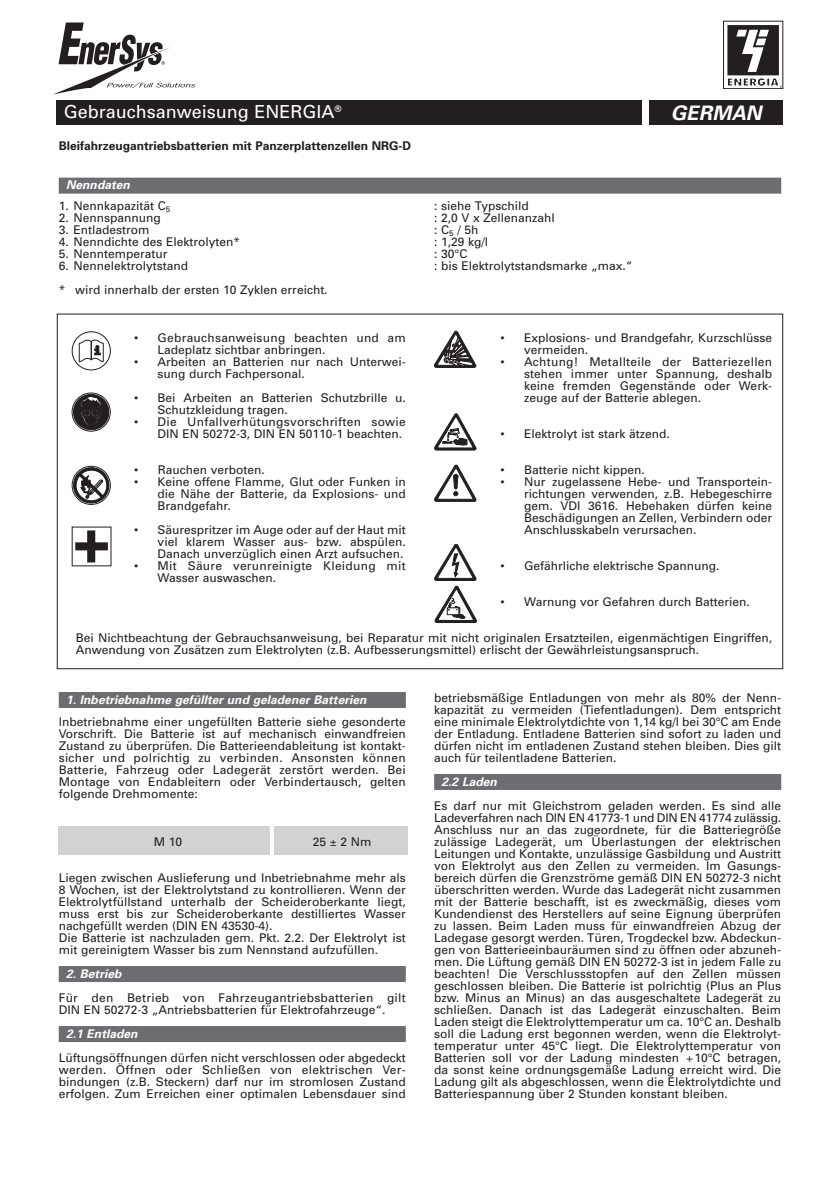
<style>
.page{position:relative;width:840px;height:1191px;background:#fff}
.page>*{position:absolute;margin:0;border:0;box-sizing:border-box;transform-origin:0 0}
.t1{font:italic 700 20px "Univers";letter-spacing:.005em;color:#fff}
.t2{font:18px "Univers";color:#fff}
.t3{font:12px/12px "Univers";color:#231f20;text-align:justify}
.t4{font:12px/12px "Univers";letter-spacing:.02em;color:#231f20}
.t5{font:italic 700 12px "Univers";letter-spacing:.005em;color:#fff}
.t6{font:700 12px "Univers";color:#231f20}
</style>
<div class="page">
<div style="left:59px;top:826px;width:348px;height:28px;background:#d1d2d4"></div>
<hr style="left:270px;top:822px;width:4px;height:36px;background:#fff">
<svg style="left:53px;top:22px;width:142px;height:73px"></svg>
<div style="left:57px;top:101px;width:725px;height:24px;background:#231f20"></div>
<div style="left:642px;top:95px;width:6px;height:42px;background:#fff"></div>
<div style="left:59px;top:178px;width:721px;height:16px;background:#6c6d70"></div>
<div style="left:59px;top:692px;width:346px;height:16px;background:#6c6d70"></div>
<div style="left:59px;top:966px;width:346px;height:16px;background:#6c6d70"></div>
<div style="left:59px;top:1026px;width:346px;height:16px;background:#6c6d70"></div>
<div style="left:434px;top:774px;width:346px;height:16px;background:#6c6d70"></div>
<div style="left:722px;top:21px;width:60px;height:68px;border:1px solid #231f20"></div>
<svg style="left:727px;top:25px;width:54px;height:63px"></svg>
<svg style="left:434px;top:544px;width:42px;height:36px"></svg>
<svg style="left:434px;top:465px;width:42px;height:36px"></svg>
<svg style="left:434px;top:331px;width:42px;height:36px"></svg>
<svg style="left:434px;top:413px;width:42px;height:37px"></svg>
<svg style="left:434px;top:586px;width:43px;height:37px"></svg>
<div style="left:72px;top:331px;width:39px;height:39px;border:1px solid #231f20;border-radius:50%"></div>
<svg style="left:78px;top:339px;width:26px;height:23px"></svg>
<svg style="left:72px;top:393px;width:38px;height:38px"></svg>
<div style="left:72px;top:393px;width:38px;height:38px;border:1px solid #231f20;border-radius:50%"></div>
<div style="left:73px;top:394px;width:36px;height:36px;background:#231f20;border-radius:50%"></div>
<div style="left:73px;top:394px;width:36px;height:36px;border:1px solid #231f20;border-radius:50%"></div>
<svg style="left:80px;top:396px;width:21px;height:30px"></svg>
<svg style="left:72px;top:466px;width:38px;height:38px"></svg>
<div style="left:72px;top:466px;width:38px;height:38px;border:1px solid #231f20;border-radius:50%"></div>
<div style="left:73px;top:467px;width:36px;height:36px;background:#231f20;border-radius:50%"></div>
<div style="left:73px;top:467px;width:36px;height:36px;border:1px solid #231f20;border-radius:50%"></div>
<svg style="left:76px;top:470px;width:31px;height:31px"></svg>
<div style="left:76px;top:470px;width:31px;height:31px;border:1px solid #231f20;border-radius:50%"></div>
<svg style="left:79px;top:473px;width:24px;height:25px"></svg>
<svg style="left:75px;top:530px;width:33px;height:32px"></svg>
<h2 class="t2" style="left:64px;top:105px;width:279px">Gebrauchsanweisung ENERGIA<sup>®</sup></h2>
<p class="t6" style="left:59px;top:141px;width:353px">Bleifahrzeugantriebsbatterien mit Panzerplattenzellen NRG-D</p>
<p class="t5" style="left:66px;top:181px;width:65px">Nenndaten</p>
<p class="t3" style="left:59px;top:200px;width:113px">1. Nennkapazität C<sub>5</sub></p>
<p class="t3" style="left:434px;top:200px;width:96px">: siehe Typschild</p>
<p class="t3" style="left:59px;top:212px;width:104px">2. Nennspannung</p>
<p class="t3" style="left:434px;top:212px;width:122px">: 2,0 V x Zellenanzahl</p>
<p class="t3" style="left:59px;top:224px;width:92px">3. Entladestrom</p>
<p class="t3" style="left:434px;top:224px;width:46px">:C<sub>5</sub> /5h</p>
<p class="t3" style="left:59px;top:236px;width:183px">4. Nenndichte des Elektrolyten*</p>
<p class="t3" style="left:434px;top:236px;width:55px">: 1,29 kg/l</p>
<p class="t3" style="left:59px;top:248px;width:110px">5. Nenntemperatur</p>
<p class="t3" style="left:434px;top:248px;width:35px">: 30°C</p>
<p class="t3" style="left:59px;top:260px;width:131px">6. Nennelektrolytstand</p>
<p class="t3" style="left:434px;top:260px;width:200px">: bis Elektrolytstandsmarke „max.“</p>
<p class="t3" style="left:59px;top:284px;width:270px">* wird innerhalb der ersten 10 Zyklen erreicht.</p>
<h1 class="t1" style="left:670px;top:105px;width:92px">GERMAN</h1>
<p class="t4" style="left:157px;top:332px;width:249px;text-indent:-23px">• Gebrauchsanweisung beachten und am<br>Ladeplatz sichtbar anbringen.</p>
<p class="t3" style="left:157px;top:356px;width:249px;text-indent:-23px">• Arbeiten an Batterien nur nach Unterwei&shy;sung durch Fachpersonal.</p>
<p class="t3" style="left:157px;top:392px;width:249px;text-indent:-23px">• Bei Arbeiten an Batterien Schutzbrille u.<br>Schutzkleidung tragen.</p>
<p class="t4" style="left:134px;top:416px;width:273px;text-align:right">• Die Unfallverhütungsvorschriften sowie<br>DIN EN 50272-3, DIN EN 50110-1 beachten.</p>
<p class="t3" style="left:134px;top:464px;width:132px">• Rauchen verboten.</p>
<p class="t3" style="left:157px;top:476px;width:249px;text-indent:-23px">• Keine offene Flamme, Glut oder Funken in die Nähe der Batterie, da Explosions- und Brandgefahr.</p>
<p class="t3" style="left:157px;top:524px;width:249px;text-indent:-23px">• Säurespritzer im Auge oder auf der Haut mit viel klarem Wasser aus- bzw. abspülen.<br>Danach unverzüglich einen Arzt aufsuchen.</p>
<p class="t4" style="left:157px;top:560px;width:249px;text-indent:-23px">• Mit Säure verunreinigte Kleidung mit<br>Wasser auswaschen.</p>
<p class="t3" style="left:523px;top:332px;width:249px;text-indent:-23px">• Explosions- und Brandgefahr, Kurzschlüsse vermeiden.</p>
<p class="t3" style="left:523px;top:356px;width:249px;text-indent:-23px">• Achtung! MetalIteile der Batteriezellen stehen immer unter Spannung, deshalb keine fremden Gegenstände oder Werk&shy;zeuge auf der Batterie ablegen.</p>
<p class="t3" style="left:500px;top:428px;width:171px">• Elektrolyt ist stark ätzend.</p>
<p class="t3" style="left:500px;top:464px;width:146px">• Batterie nicht kippen.</p>
<p class="t3" style="left:523px;top:476px;width:249px;text-indent:-23px">• Nur zugelassene Hebe- und Transportein&shy;richtungen verwenden, z.B. Hebegeschirre gem. VDI 3616. Hebehaken dürfen keine Beschädigungen an Zellen, Verbindern oder Anschlusskabeln verursachen.</p>
<p class="t3" style="left:500px;top:560px;width:220px">• Gefährliche elektrische Spannung.</p>
<p class="t3" style="left:500px;top:596px;width:250px">• Warnung vor Gefahren durch Batterien.</p>
<p class="t3" style="left:76px;top:632px;width:697px">Bei Nichtbeachtung der Gebrauchsanweisung, bei Reparatur mit nicht originalen Ersatzteilen, eigenmächtigen Eingriffen,<br>Anwendung von Zusätzen zum Elektrolyten (z.B. Aufbesserungsmittel) erlischt der Gewährleistungsanspruch.</p>
<p class="t5" style="left:66px;top:695px;width:302px">1. Inbetriebnahme gefüllter und geladener Batterien</p>
<p class="t3" style="left:59px;top:716px;width:348px">Inbetriebnahme einer ungefüllten Batterie siehe gesonderte Vorschrift. Die Batterie ist auf mechanisch einwandfreien Zustand zu überprüfen. Die Batterieendableitung ist kontakt&shy;sicher und polrichtig zu verbinden. Ansonsten können Batterie, Fahrzeug oder Ladegerät zerstört werden. Bei Montage von Endableitern oder Verbindertausch, gelten folgende Drehmomente:</p>
<p class="t3" style="left:154px;top:836px;width:30px">M 10</p>
<p class="t3" style="left:312px;top:836px;width:60px">25±2Nm</p>
<p class="t3" style="left:59px;top:872px;width:348px;text-align:left">Liegen zwischen Auslieferung und Inbetriebnahme mehr als 8 Wochen, ist der Elektrolytstand zu kontrollieren. Wenn der Elektrolytfüllstand unterhalb der Scheideroberkante liegt, muss erst bis zur Scheideroberkante destilliertes Wasser nachgefüllt werden (DIN EN 43530-4).<br>Die Batterie ist nachzuladen gem. Pkt. 2.2. Der Elektrolyt ist mit gereinigtem Wasser bis zum Nennstand aufzufüllen.</p>
<p class="t5" style="left:66px;top:969px;width:57px">2. Betrieb</p>
<p class="t3" style="left:59px;top:992px;width:348px">Für den Betrieb von Fahrzeugantriebsbatterien gilt<br>DIN EN 50272-3 „Antriebsbatterien für Elektrofahrzeuge“.</p>
<p class="t5" style="left:66px;top:1029px;width:73px">2.1 Entladen</p>
<p class="t3" style="left:59px;top:1052px;width:348px">Lüftungsöffnungen dürfen nicht verschlossen oder abgedeckt werden. Öffnen oder Schließen von elektrischen Ver&shy;bindungen (z.B. Steckern) darf nur im stromlosen Zustand erfolgen. Zum Erreichen einer optimalen Lebensdauer sind</p>
<p class="t3" style="left:434px;top:692px;width:348px">betriebsmäßige Entladungen von mehr als 80% der Nenn&shy;kapazität zu vermeiden (Tiefentladungen). Dem entspricht eine minimale Elektrolytdichte von 1,14 kg/l bei 30°C am Ende der Entladung. Entladene Batterien sind sofort zu laden und dürfen nicht im entladenen Zustand stehen bleiben. Dies gilt auch für teilentladene Batterien.</p>
<p class="t5" style="left:441px;top:777px;width:57px">2.2 Laden</p>
<p class="t3" style="left:434px;top:800px;width:348px">Es darf nur mit Gleichstrom geladen werden. Es sind alle Ladeverfahren nach DIN EN 41773-1 und DIN EN 41774 zulässig.<br>Anschluss nur an das zugeordnete, für die Batteriegröße zulässige Ladegerät, um Überlastungen der elektrischen Leitungen und Kontakte, unzulässige Gasbildung und Austritt von Elektrolyt aus den Zellen zu vermeiden. Im Gasungs&shy;bereich dürfen die Grenzströme gemäß DIN EN 50272-3 nicht überschritten werden. Wurde das Ladegerät nicht zusammen mit der Batterie beschafft, ist es zweckmäßig, dieses vom Kundendienst des Herstellers auf seine Eignung überprüfen zu lassen. Beim Laden muss für einwandfreien Abzug der Ladegase gesorgt werden. Türen, Trogdeckel bzw. Abdeckun&shy;gen von Batterieeinbauräumen sind zu öffnen oder abzuneh&shy;men. Die Lüftung gemäß DIN EN 50272-3 ist in jedem Falle zu beachten! Die Verschlussstopfen auf den Zellen müssen geschlossen bleiben. Die Batterie ist polrichtig (Plus an Plus bzw. Minus an Minus) an das ausgeschaltete Ladegerät zu schließen. Danach ist das Ladegerät einzuschalten. Beim Laden steigt die Elektrolyttemperatur um ca. 10°C an. Deshalb soll die Ladung erst begonnen werden, wenn die Elektrolyt&shy;temperatur unter 45°C liegt. Die Elektrolyttemperatur von Batterien soll vor der Ladung mindesten +10°C betragen, da sonst keine ordnungsgemäße Ladung erreicht wird. Die Ladung gilt als abgeschlossen, wenn die Elektrolytdichte und Batteriespannung über 2 Stunden konstant bleiben.</p>
</div>
